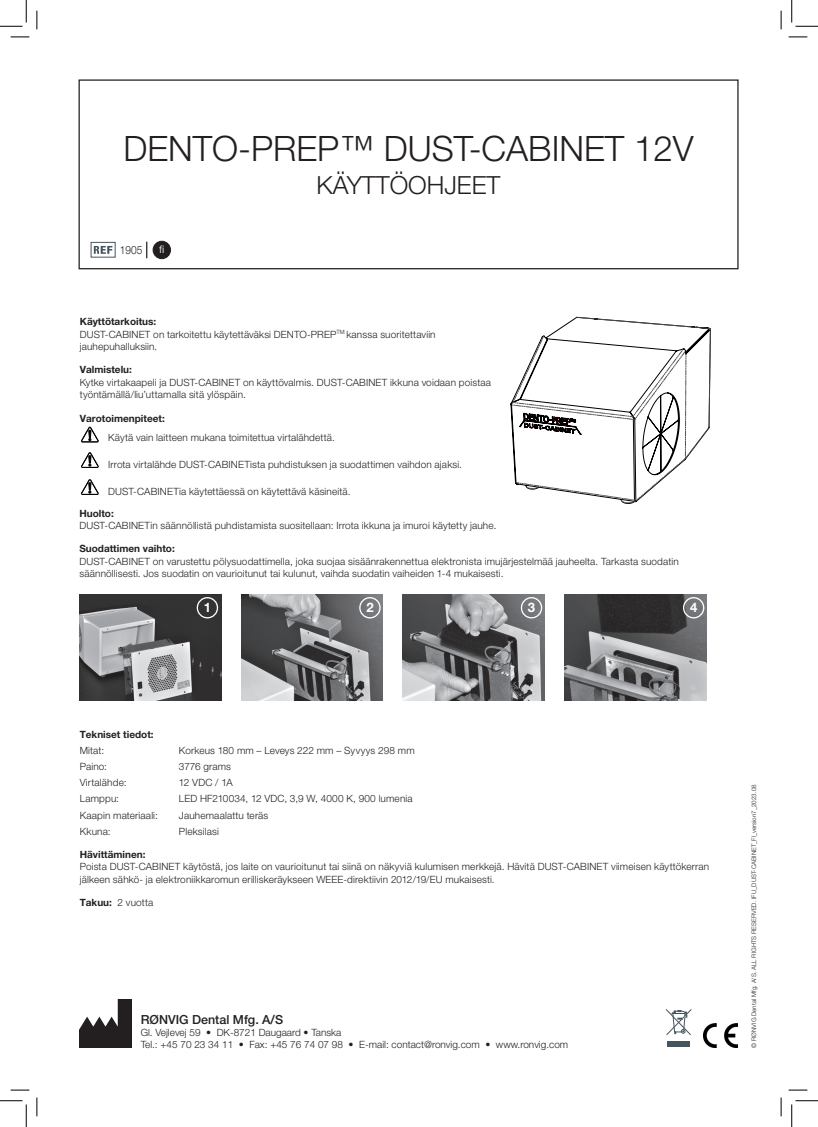
<style>
.page{position:relative;width:818px;height:1127px;background:#fff}
.page>*{position:absolute;margin:0;border:0;box-sizing:border-box;transform-origin:0 0}
.t1{font:300 35px "Helvetica Neue LT Pro";color:#231f20}
.t2{font:300 25px "Helvetica Neue LT Pro";color:#231f20}
.Overskrift{font:700 13.12px "Helvetica Neue LT Pro";color:#fff}
.t3{font:500 12.5px "Helvetica Neue LT Pro";color:#231f20}
.t4{font:300 11.25px "Helvetica Neue LT Pro";color:#231f20;scale:.9 1}
.t5{font:300 10.38px "Helvetica Neue LT Pro";color:#fff;scale:1.13 1}
.Overskrift-2{font:300 10px/12.5px "Helvetica Neue LT Pro";letter-spacing:.015em;color:#231f20}
.Overskrift-3{font:700 10px "Helvetica Neue LT Pro";color:#231f20}
.t6{font:300 6.25px "Helvetica Neue LT Pro";color:#231f20}
.s1{font-weight:700}
</style>
<div class="page">
<img style="left:79px;top:999px;width:53px;height:48px">
<img style="left:704px;top:1023px;width:34px;height:23px">
<div style="left:79px;top:79px;width:659px;height:190px;border:1px solid #231f20"></div>
<div style="left:153px;top:241px;width:17px;height:17px;background:#231f20;border-radius:50%"></div>
<div style="left:153px;top:241px;width:18px;height:18px;border:1px solid #231f20;border-radius:50%"></div>
<svg style="left:94px;top:246px;width:18px;height:8px"></svg>
<div style="left:91px;top:242px;width:25px;height:15px;border:1px solid #45555f"></div>
<svg style="left:146px;top:242px;width:1px;height:16px"></svg>
<svg style="left:81px;top:426px;width:18px;height:16px"></svg>
<svg style="left:81px;top:452px;width:18px;height:16px"></svg>
<svg style="left:81px;top:479px;width:18px;height:16px"></svg>
<svg style="left:511px;top:317px;width:199px;height:186px"></svg>
<img style="left:79px;top:594px;width:142px;height:106px">
<img style="left:241px;top:594px;width:142px;height:106px">
<img style="left:403px;top:594px;width:141px;height:106px">
<img style="left:564px;top:594px;width:142px;height:106px">
<div style="left:197px;top:597px;width:21px;height:21px;border:1px solid #fff;border-radius:50%"></div>
<div style="left:359px;top:597px;width:22px;height:21px;border:1px solid #fff;border-radius:50%"></div>
<div style="left:521px;top:597px;width:21px;height:21px;border:1px solid #fff;border-radius:50%"></div>
<div style="left:683px;top:597px;width:21px;height:21px;border:1px solid #fff;border-radius:50%"></div>
<svg style="left:665px;top:1009px;width:27px;height:26px"></svg>
<div style="left:667px;top:1040px;width:23px;height:6px;background:#45555f"></div>
<svg style="left:11px;top:36px;width:18px;height:2px"></svg>
<svg style="left:788px;top:36px;width:19px;height:2px"></svg>
<svg style="left:11px;top:1089px;width:18px;height:1px"></svg>
<svg style="left:788px;top:1089px;width:19px;height:1px"></svg>
<svg style="left:36px;top:11px;width:2px;height:18px"></svg>
<svg style="left:36px;top:1097px;width:2px;height:18px"></svg>
<svg style="left:780px;top:11px;width:2px;height:18px"></svg>
<svg style="left:780px;top:1097px;width:2px;height:18px"></svg>
<svg style="left:0;top:0;width:27px;height:27px"></svg>
<svg style="left:0;top:1100px;width:27px;height:26px"></svg>
<svg style="left:791px;top:0;width:27px;height:27px"></svg>
<svg style="left:791px;top:1100px;width:27px;height:26px"></svg>
<p class="t1" style="left:123px;top:127px;width:572px">DENTO-PREP™ DUST-CABINET 12V</p>
<p class="t2" style="left:317px;top:170px;width:185px">KÄYTTÖOHJEET</p>
<p class="t4" style="left:120px;top:243px;width:27px">1905</p>
<p class="t5" style="left:159px;top:243px;width:6px">fi</p>
<p class="Overskrift-2" style="left:80px;top:315px;width:357px"><span class="s1">Käyttötarkoitus:<br></span>DUST-CABINET on tarkoitettu käytettäväksi DENTO-PREP<sup>TM</sup> kanssa suoritettaviin jauhepuhalluksiin.</p>
<p class="Overskrift-3" style="left:80px;top:363px;width:54px">Valmistelu:</p>
<p class="Overskrift-2" style="left:80px;top:376px;width:413px">Kytke virtakaapeli ja DUST-CABINET on käyttövalmis. DUST-CABINET ikkuna voidaan poistaa työntämällä/liu’uttamalla sitä ylöspäin.</p>
<p class="Overskrift-3" style="left:80px;top:412px;width:86px">Varotoimenpiteet:</p>
<p class="Overskrift-2" style="left:108px;top:431px;width:228px">Käytä vain laitteen mukana toimitettua virtalähdettä.</p>
<p class="Overskrift-2" style="left:108px;top:458px;width:355px">Irrota virtalähde DUST-CABINETista puhdistuksen ja suodattimen vaihdon ajaksi.</p>
<p class="Overskrift-2" style="left:108px;top:484px;width:244px">DUST-CABINETia käytettäessä on käytettävä käsineitä.</p>
<p class="Overskrift-2" style="left:79px;top:506px;width:418px"><span class="s1">Huolto:<br></span>DUST-CABINETin säännöllistä puhdistamista suositellaan: Irrota ikkuna ja imuroi käytetty jauhe.</p>
<p class="Overskrift-3" style="left:79px;top:542px;width:97px">Suodattimen vaihto:</p>
<p class="Overskrift-2" style="left:79px;top:554px;width:601px">DUST-CABINET on varustettu pölysuodattimella, joka suojaa sisäänrakennettua elektronista imujärjestelmää jauheelta. Tarkasta suodatin säännöllisesti. Jos suodatin on vaurioitunut tai kulunut, vaihda suodatin vaiheiden 1-4 mukaisesti.</p>
<p class="Overskrift" style="left:204px;top:599px;width:9px">1</p>
<p class="Overskrift" style="left:366px;top:599px;width:9px">2</p>
<p class="Overskrift" style="left:528px;top:599px;width:9px">3</p>
<p class="Overskrift" style="left:690px;top:599px;width:9px">4</p>
<p class="Overskrift-3" style="left:80px;top:728px;width:75px">Tekniset tiedot:</p>
<p class="Overskrift-2" style="left:80px;top:744px;width:26px">Mitat:</p>
<p class="Overskrift-2" style="left:179px;top:744px;width:237px">Korkeus 180 mm – Leveys 222 mm – Syvyys 298 mm</p>
<p class="Overskrift-2" style="left:80px;top:760px;width:29px">Paino:</p>
<p class="Overskrift-2" style="left:179px;top:760px;width:54px">3776 grams</p>
<p class="Overskrift-2" style="left:80px;top:776px;width:48px">Virtalähde:</p>
<p class="Overskrift-2" style="left:179px;top:776px;width:55px">12 VDC / 1A</p>
<p class="Overskrift-2" style="left:80px;top:792px;width:41px">Lamppu:</p>
<p class="Overskrift-2" style="left:179px;top:792px;width:235px">LED HF210034, 12 VDC, 3,9 W, 4000 K, 900 lumenia</p>
<p class="Overskrift-2" style="left:80px;top:808px;width:80px">Kaapin materiaali:</p>
<p class="Overskrift-2" style="left:179px;top:808px;width:91px">Jauhemaalattu teräs</p>
<p class="Overskrift-2" style="left:80px;top:824px;width:32px">Kkuna:</p>
<p class="Overskrift-2" style="left:179px;top:824px;width:41px">Pleksilasi</p>
<p class="Overskrift-3" style="left:80px;top:847px;width:67px">Hävittäminen:</p>
<p class="Overskrift-2" style="left:80px;top:860px;width:631px">Poista DUST-CABINET käytöstä, jos laite on vaurioitunut tai siinä on näkyviä kulumisen merkkejä. Hävitä DUST-CABINET viimeisen käyttökerran jälkeen sähkö- ja elektroniikkaromun erilliskeräykseen WEEE-direktiivin 2012/19/EU mukaisesti.</p>
<p class="Overskrift-2" style="left:80px;top:895px;width:75px"><span class="s1">Takuu:</span> 2 vuotta</p>
<p class="t3" style="left:141px;top:1011px;width:144px">RØNVIG Dental Mfg. A/S</p>
<p class="Overskrift-2" style="left:141px;top:1025px;width:202px">Gl. Vejlevej 59 • DK-8721 Daugaard • Tanska</p>
<p class="Overskrift-2" style="left:141px;top:1037px;width:429px">Tel.: +45 70 23 34 11 • Fax: +45 76 74 07 98 • E-mail: contact@ronvig.com • www.ronvig.com</p>
<p class="t6" style="left:750px;top:1047px;width:264px;rotate:-90deg">© RØNVIG Dental Mfg. A/S. ALL RIGHTS RESERVED. IFU_DUST-CABINET_FI_version7_2023.08</p>
</div>
